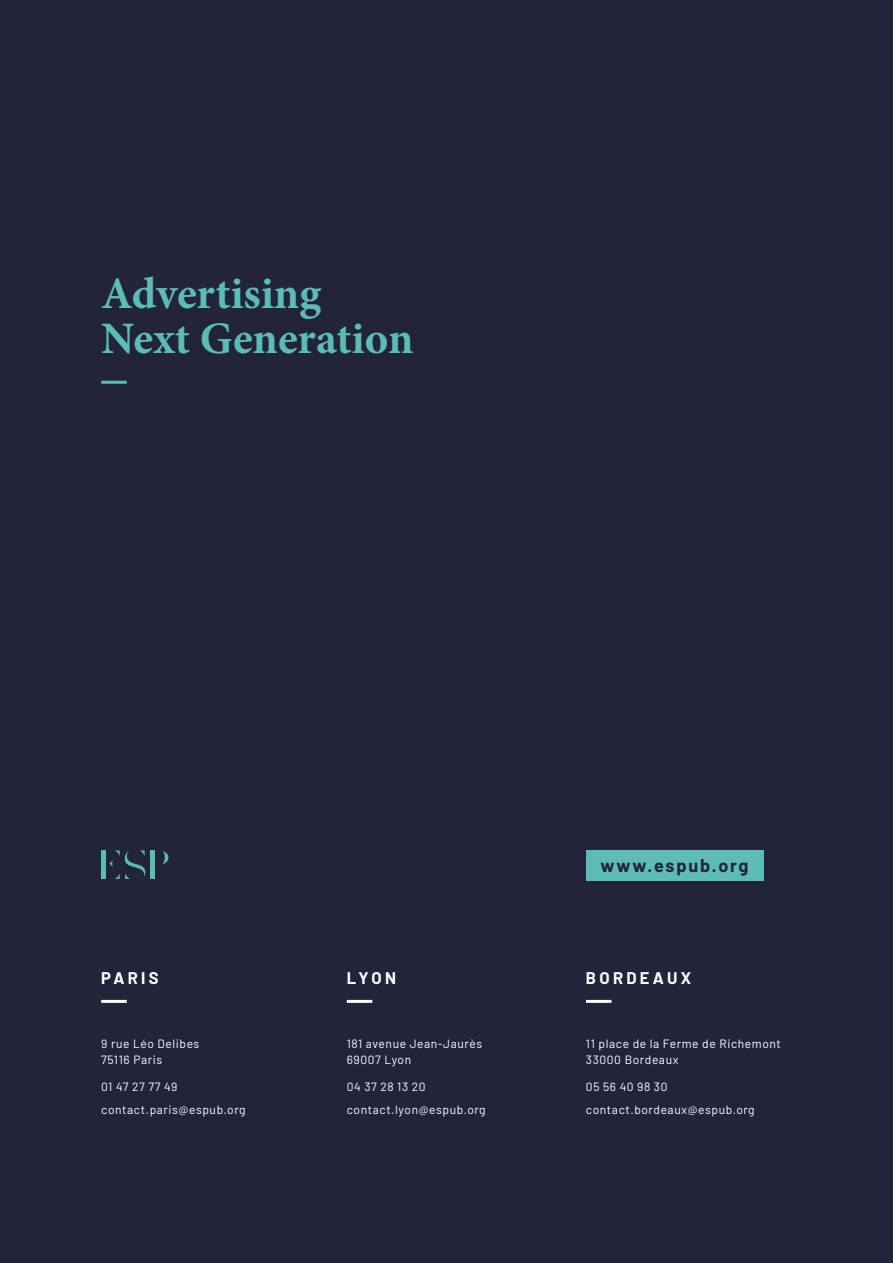
<style>
.page{position:relative;width:893px;height:1263px;background:#22253a}
.page>*{position:absolute;margin:0;border:0;box-sizing:border-box;transform-origin:0 0}
.t1{font:700 45px/45px "Minion Pro";letter-spacing:-.005em;color:#5bbdb5}
.t2{font:700 18px "Barlow";letter-spacing:.1em;color:#22253a}
.t3{font:700 16.5px "Barlow";letter-spacing:.2em;color:#fff}
.t4{font:12px/16.5px "Barlow";letter-spacing:.05em;color:#fff}
</style>
<div class="page">
<hr style="left:101px;top:381px;width:26px;height:3px;background:#5bbdb5">
<hr style="left:101px;top:1000px;width:26px;height:3px;background:#fff">
<hr style="left:347px;top:1000px;width:25px;height:3px;background:#fff">
<hr style="left:586px;top:1000px;width:25px;height:3px;background:#fff">
<hr style="left:101px;top:850px;width:4px;height:29px;background:#5bbdb5">
<svg style="left:109px;top:850px;width:36px;height:29px"></svg>
<svg style="left:162px;top:851px;width:6px;height:13px"></svg>
<hr style="left:150px;top:850px;width:4px;height:29px;background:#5bbdb5">
<div style="left:586px;top:850px;width:177px;height:31px;background:#5bbdb5"></div>
<h1 class="t1" style="left:101px;top:271px;width:314px">Advertising<br>Next Generation</h1>
<h3 class="t3" style="left:101px;top:966px;width:59px">PARIS</h3>
<p class="t4" style="left:101px;top:1034px;width:100px">9 rue Léo Delibes<br>75116 Paris</p>
<p class="t4" style="left:101px;top:1073px;width:146px;line-height:23.9px">01 47 27 77 49 contact.paris@espub.org</p>
<h3 class="t3" style="left:347px;top:966px;width:51px">LYON</h3>
<p class="t4" style="left:347px;top:1034px;width:137px">181 avenue Jean-Jaurès<br>69007 Lyon</p>
<p class="t4" style="left:347px;top:1073px;width:140px;line-height:23.9px">04 37 28 13 20 contact.lyon@espub.org</p>
<h2 class="t2" style="left:601px;top:852px;width:149px">www.espub.org</h2>
<h3 class="t3" style="left:586px;top:966px;width:107px">BORDEAUX</h3>
<p class="t4" style="left:586px;top:1034px;width:196px">11 place de la Ferme de Richemont<br>33000 Bordeaux</p>
<p class="t4" style="left:586px;top:1073px;width:170px;line-height:23.9px">05 56 40 98 30 contact.bordeaux@espub.org</p>
</div>
